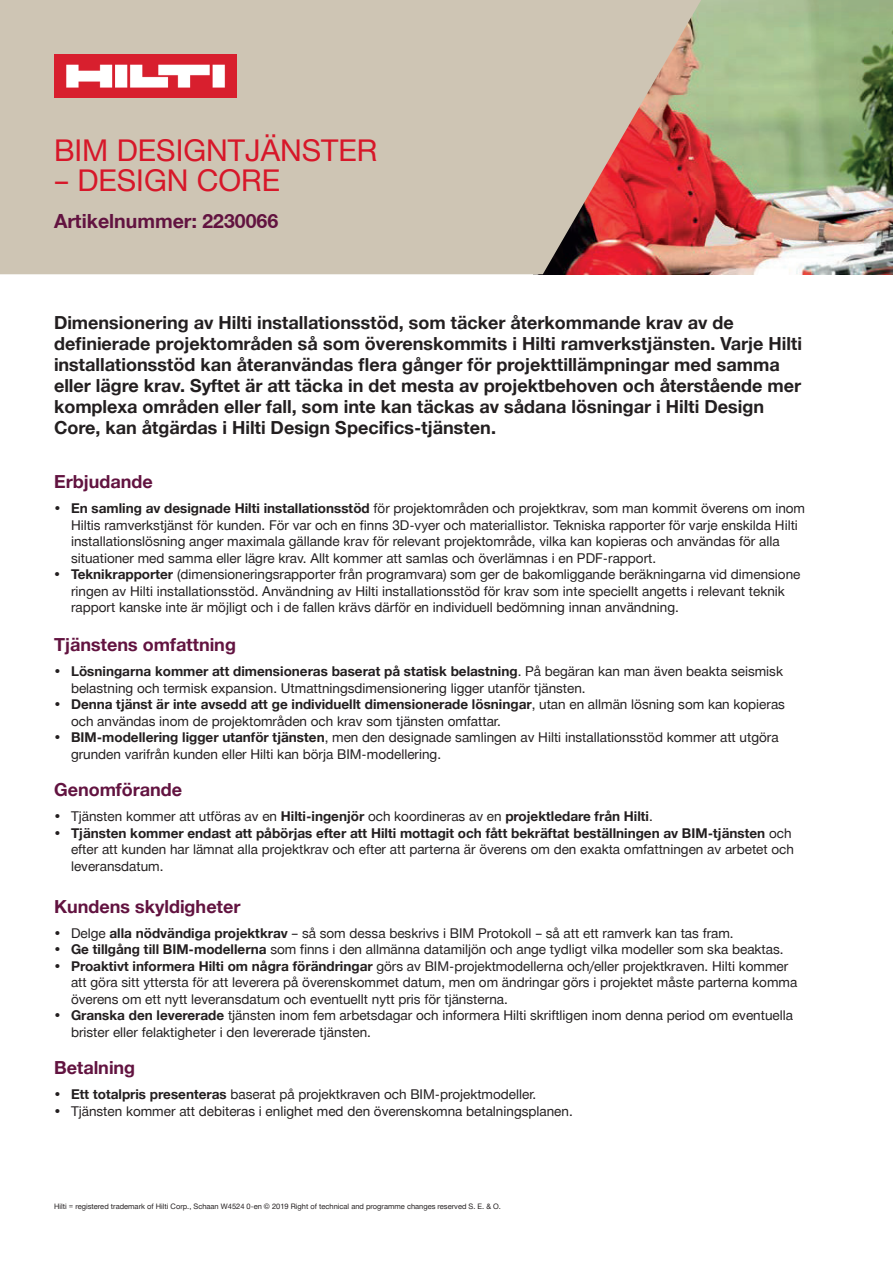
<style>
.page{position:relative;width:893px;height:1263px;background:#fff}
.page>*{position:absolute;margin:0;border:0;box-sizing:border-box;transform-origin:0 0}
.t1{font:30px "Hilti";color:#d71729}
.t2{font:700 19.5px "Hilti";color:#621340}
.t3{font:700 18px/21px "Hilti";color:#231f20}
.t4{font:700 18px "Hilti";color:#621340}
.t5{font:13.5px/16.5px "Hilti";color:#231f20}
.t6{font:7.5px "Hilti";color:#231f20}
.s1{font-weight:700}
</style>
<div class="page">
<img style="left:701px;top:0;width:192px;height:274px">
<svg style="left:0;top:0;width:701px;height:274px;background:#ccb5a6"></svg>
<img style="left:54px;top:54px;width:182px;height:43px">
<h1 class="t1" style="left:54px;top:133px;width:325px">BIM DESIGNTJÄNSTER</h1>
<h1 class="t1" style="left:54px;top:163px;width:228px">– DESIGN CORE</h1>
<h2 class="t2" style="left:54px;top:209px;width:226px">Artikelnummer: 2230066</h2>
<p class="t3" style="left:54px;top:312px;width:750px">Dimensionering av Hilti installationsstöd, som täcker återkommande krav av de definierade projektområden så som överenskommits i Hilti ramverkstjänsten. Varje Hilti installationsstöd kan återanvändas flera gånger för projekttillämpningar med samma eller lägre krav. Syftet är att täcka in det mesta av projektbehoven och återstående mer komplexa områden eller fall, som inte kan täckas av sådana lösningar i Hilti Design Core, kan åtgärdas i Hilti Design Specifics-tjänsten.</p>
<h3 class="t4" style="left:54px;top:472px;width:100px">Erbjudande</h3>
<p class="t5" style="left:71px;top:500px;width:736px;text-indent:-17px">• <span class="s1">En samling av designade Hilti installationsstöd</span> för projektområden och projektkrav, som man kommit överens om inom Hiltis ramverkstjänst för kunden. För var och en finns 3D-vyer och materiallistor. Tekniska rapporter för varje enskilda Hilti installationslösning anger maximala gällande krav för relevant projektområde, vilka kan kopieras och användas för alla situationer med samma eller lägre krav. Allt kommer att samlas och överlämnas i en PDF-rapport.</p>
<p class="t5" style="left:71px;top:566px;width:731px;text-indent:-17px">• <span class="s1">Teknikrapporter</span> (dimensioneringsrapporter från programvara) som ger de bakomliggande beräkningarna vid dimensione ringen av Hilti installationsstöd. Användning av Hilti installationsstöd för krav som inte speciellt angetts i relevant teknik rapport kanske inte är möjligt och i de fallen krävs därför en individuell bedömning innan användning.</p>
<h3 class="t4" style="left:54px;top:635px;width:183px">Tjänstens omfattning</h3>
<p class="t5" style="left:71px;top:663px;width:713px;text-indent:-17px">• <span class="s1">Lösningarna kommer att dimensioneras baserat på statisk belastning</span>. På begäran kan man även beakta seismisk belastning och termisk expansion. Utmattningsdimensionering ligger utanför tjänsten.</p>
<p class="t5" style="left:71px;top:696px;width:715px;text-indent:-17px">• <span class="s1">Denna tjänst är inte avsedd att ge individuellt dimensionerade lösningar</span>, utan en allmän lösning som kan kopieras och användas inom de projektområden och krav som tjänsten omfattar.</p>
<p class="t5" style="left:71px;top:729px;width:709px;text-indent:-17px">• <span class="s1">BIM-modellering ligger utanför tjänsten</span>, men den designade samlingen av Hilti installationsstöd kommer att utgöra grunden varifrån kunden eller Hilti kan börja BIM-modellering.</p>
<h3 class="t4" style="left:54px;top:780px;width:130px">Genomförande</h3>
<p class="t5" style="left:54px;top:808px;width:600px">• Tjänsten kommer att utföras av en <span class="s1">Hilti-ingenjör</span> och koordineras av en <span class="s1">projektledare från Hilti</span>.</p>
<p class="t5" style="left:71px;top:825px;width:724px;text-indent:-17px">• <span class="s1">Tjänsten kommer endast att påbörjas efter att Hilti mottagit och fått bekräftat beställningen av BIM-tjänsten</span> och efter att kunden har lämnat alla projektkrav och efter att parterna är överens om den exakta omfattningen av arbetet och leveransdatum.</p>
<h3 class="t4" style="left:54px;top:896px;width:188px">Kundens skyldigheter</h3>
<p class="t5" style="left:54px;top:925px;width:681px">• Delge <span class="s1">alla nödvändiga projektkrav</span> – så som dessa beskrivs i BIM Protokoll – så att ett ramverk kan tas fram.</p>
<p class="t5" style="left:54px;top:941px;width:731px">• <span class="s1">Ge tillgång till BIM-modellerna</span> som finns i den allmänna datamiljön och ange tydligt vilka modeller som ska beaktas.</p>
<p class="t5" style="left:71px;top:958px;width:728px;text-indent:-17px">• <span class="s1">Proaktivt informera Hilti om några förändringar</span> görs av BIM-projektmodellerna och/eller projektkraven. Hilti kommer att göra sitt yttersta för att leverera på överenskommet datum, men om ändringar görs i projektet måste parterna komma överens om ett nytt leveransdatum och eventuellt nytt pris för tjänsterna.</p>
<p class="t5" style="left:71px;top:1007px;width:723px;text-indent:-17px">• <span class="s1">Granska den levererade</span> tjänsten inom fem arbetsdagar och informera Hilti skriftligen inom denna period om eventuella brister eller felaktigheter i den levererade tjänsten.</p>
<h3 class="t4" style="left:54px;top:1058px;width:83px">Betalning</h3>
<p class="t5" style="left:54px;top:1086px;width:484px">• <span class="s1">Ett totalpris presenteras</span> baserat på projektkraven och BIM-projektmodeller.</p>
<p class="t5" style="left:54px;top:1103px;width:520px">• Tjänsten kommer att debiteras i enlighet med den överenskomna betalningsplanen.</p>
<p class="t6" style="left:54px;top:1202px;width:448px">Hilti = registered trademark of Hilti Corp., Schaan W4524 0-en © 2019 Right of technical and programme changes reserved S. E. &amp; O.</p>
</div>
